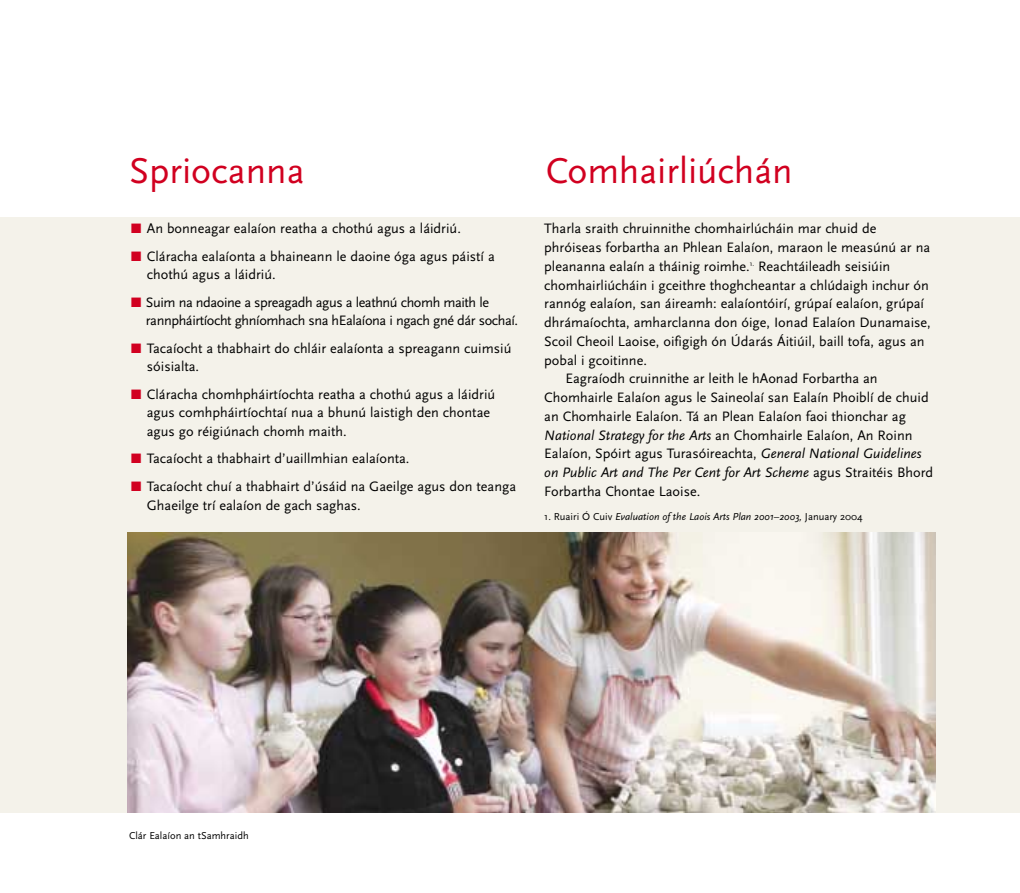
<style>
.page{position:relative;width:1020px;height:893px;background:#fff}
.page>*{position:absolute;margin:0;border:0;box-sizing:border-box;transform-origin:0 0}
.t1{font:37.5px "Scala Sans";color:#d10020}
.t2{font:14.25px/27.3px "Scala Sans";color:#000}
.t3{font:14.25px/27.3px "Scala Sans";letter-spacing:-.03em;color:#000}
.t4{font:italic 14.25px "Scala Sans";color:#000}
.t5{font:italic 10.5px "Scala Sans";color:#000}
.t6{font:10.5px "Scala Sans";color:#000}
.s1{font-weight:700;color:#d10020}
.s2{font-style:italic}
.s3{font-style:normal}
</style>
<div class="page">
<div style="left:0;top:217px;width:1020px;height:595px;background:#f4f2ea"></div>
<img style="left:128px;top:532px;width:807px;height:280px">
<h1 class="t1" style="left:129px;top:157px;width:177px">Spriocanna</h1>
<h1 class="t1" style="left:546px;top:157px;width:248px">Comhairliúchán</h1>
<p class="t2" style="left:129px;top:217px;width:367px"><span class="s1">π</span> An bonneagar ealaíon reatha a chothú agus a láidriú.<br><span class="s1">π</span> Cláracha ealaíonta a bhaineann le daoine óga agus páistí a</p>
<p class="t3" style="left:129px;top:263px;width:362px;text-indent:18px">chothú agus a láidriú.<br><span class="s1">π</span> Suim na ndaoine a spreagadh agus a leathnú chomh maith le</p>
<p class="t3" style="left:129px;top:309px;width:391px;text-indent:17px">rannpháirtíocht ghníomhach sna hEalaíona i ngach gné dár sochaí. <span class="s1">π</span> Tacaíocht a thabhairt do chláir ealaíonta a spreagann cuimsiú</p>
<p class="t2" style="left:129px;top:355px;width:368px;text-indent:18px">sóisialta.<br><span class="s1">π</span> Cláracha chomhpháirtíochta reatha a chothú agus a láidriú</p>
<p class="t2" style="left:147px;top:405px;width:345px;line-height:18.8px">agus comhpháirtíochtaí nua a bhunú laistigh den chontae agus go réigiúnach chomh maith.</p>
<p class="t2" style="left:129px;top:447px;width:389px"><span class="s1">π</span> Tacaíocht a thabhairt d’uaillmhian ealaíonta.<br><span class="s1">π</span> Tacaíocht chuí a thabhairt d’úsáid na Gaeilge agus don teanga</p>
<p class="t2" style="left:147px;top:493px;width:215px">Ghaeilge trí ealaíon de gach saghas.</p>
<p class="t2" style="left:544px;top:217px;width:334px">Tharla sraith chruinnithe chomhairlúcháin mar chuid de</p>
<p class="t2" style="left:544px;top:235px;width:388px">phróiseas forbartha an Phlean Ealaíon, maraon le measúnú ar na</p>
<p class="t2" style="left:544px;top:254px;width:348px">pleananna ealaín a tháinig roimhe.<sup>1.</sup> Reachtáileadh seisiúin</p>
<p class="t2" style="left:544px;top:273px;width:386px">chomhairliúcháin i gceithre thoghcheantar a chlúdaigh inchur ón</p>
<p class="t2" style="left:544px;top:292px;width:381px">rannóg ealaíon, san áireamh: ealaíontóirí, grúpaí ealaíon, grúpaí</p>
<p class="t2" style="left:544px;top:310px;width:388px">dhrámaíochta, amharclanna don óige, Ionad Ealaíon Dunamaise,</p>
<p class="t2" style="left:544px;top:329px;width:382px">Scoil Cheoil Laoise, oifigigh ón Údarás Áitiúil, baill tofa, agus an</p>
<p class="t2" style="left:544px;top:348px;width:104px">pobal i gcoitinne.</p>
<p class="t2" style="left:566px;top:367px;width:314px">Eagraíodh cruinnithe ar leith le hAonad Forbartha an</p>
<p class="t2" style="left:544px;top:385px;width:386px">Chomhairle Ealaíon agus le Saineolaí san Ealaín Phoiblí de chuid</p>
<p class="t2" style="left:544px;top:404px;width:363px">an Chomhairle Ealaíon. Tá an Plean Ealaíon faoi thionchar ag</p>
<p class="t2" style="left:544px;top:423px;width:370px"><span class="s2">National Strategy for the Arts</span> an Chomhairle Ealaíon, An Roinn</p>
<p class="t2" style="left:544px;top:442px;width:379px">Ealaíon, Spóirt agus Turasóireachta, <span class="s2">General National Guidelines</span></p>
<p class="t4" style="left:544px;top:467px;width:390px">on Public Art and The Per Cent for Art Scheme <span class="s3">agus Straitéis Bhord</span></p>
<p class="t2" style="left:544px;top:479px;width:158px">Forbartha Chontae Laoise.</p>
<p class="t5" style="left:544px;top:512px;width:320px"><span class="s3">1. Ruairi Ó Cuiv</span> Evaluation of the Laois Arts Plan 2001–2003, <span class="s3">January 2004</span></p>
<p class="t6" style="left:129px;top:831px;width:121px">Clár Ealaíon an tSamhraidh</p>
</div>
